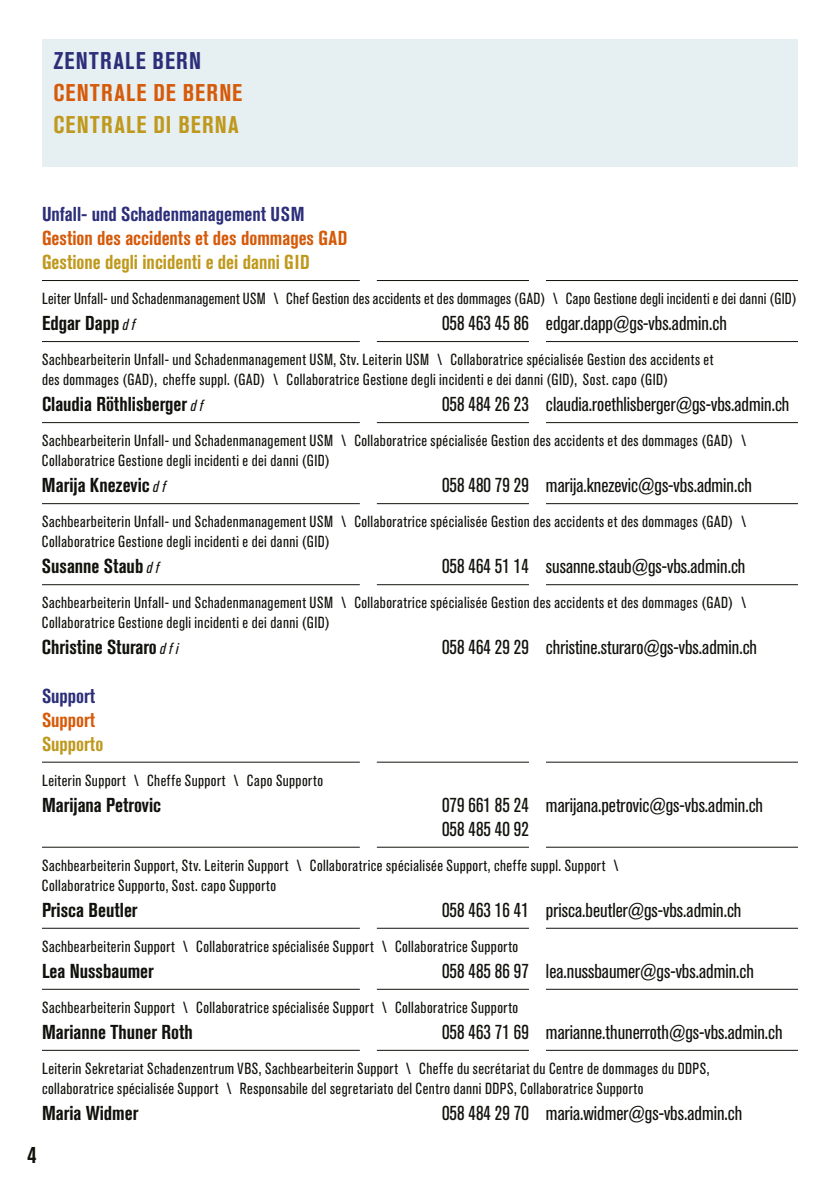
<style>
.page{position:relative;width:840px;height:1191px;background:#fff}
.page>*{position:absolute;margin:0;border:0;box-sizing:border-box;transform-origin:0 0}
.Haupt-Rubriktitel{font:700 condensed 24px "Akzidenz Grotesk Pro";letter-spacing:.055em;color:#d55a09}
.Haupt-Rubriktitel-2{font:700 condensed 24px "Akzidenz Grotesk Pro";letter-spacing:.055em;color:#bf991d}
.Haupt-Rubriktitel-3{font:700 condensed 24px "Akzidenz Grotesk Pro";letter-spacing:.055em;color:#2c2e7a}
.t1{font:700 condensed 24px "Akzidenz Grotesk Pro";color:#12120d}
.ZEM_Standard_deutsch{font:condensed 20px "Akzidenz Grotesk Pro";color:#12120d}
.ZEM_Standard_deutsch-2{font:700 condensed 20px "Akzidenz Grotesk Pro";color:#12120d}
.ZEM_Standard_deutsch-3{font:700 condensed 20px "Akzidenz Grotesk Pro";color:#d55a09}
.ZEM_Standard_deutsch-4{font:700 condensed 20px "Akzidenz Grotesk Pro";color:#bf991d}
.ZEM_Standard_deutsch-5{font:700 condensed 20px "Akzidenz Grotesk Pro";color:#2c2e7a}
.ZEM_Standard_deutsch-6{font:condensed 16px/20px "Akzidenz Grotesk Pro";letter-spacing:.025em;color:#12120d}
.s1{font-weight:400;font-style:italic;font-size:16px}
</style>
<div class="page">
<div style="left:42px;top:40px;width:755px;height:127px;background:#e6eff1"></div>
<hr style="left:42px;top:341px;width:317px;height:1px;background:#12120d">
<hr style="left:376px;top:341px;width:152px;height:1px;background:#12120d">
<hr style="left:545px;top:341px;width:252px;height:1px;background:#12120d">
<hr style="left:42px;top:422px;width:317px;height:1px;background:#12120d">
<hr style="left:376px;top:422px;width:152px;height:1px;background:#12120d">
<hr style="left:545px;top:422px;width:252px;height:1px;background:#12120d">
<hr style="left:42px;top:503px;width:317px;height:1px;background:#12120d">
<hr style="left:376px;top:503px;width:152px;height:1px;background:#12120d">
<hr style="left:545px;top:503px;width:252px;height:1px;background:#12120d">
<hr style="left:42px;top:584px;width:317px;height:1px;background:#12120d">
<hr style="left:376px;top:584px;width:152px;height:1px;background:#12120d">
<hr style="left:545px;top:584px;width:252px;height:1px;background:#12120d">
<hr style="left:42px;top:762px;width:317px;height:1px;background:#12120d">
<hr style="left:376px;top:762px;width:152px;height:1px;background:#12120d">
<hr style="left:545px;top:762px;width:252px;height:1px;background:#12120d">
<hr style="left:42px;top:847px;width:317px;height:1px;background:#12120d">
<hr style="left:376px;top:847px;width:152px;height:1px;background:#12120d">
<hr style="left:545px;top:847px;width:252px;height:1px;background:#12120d">
<hr style="left:42px;top:928px;width:317px;height:1px;background:#12120d">
<hr style="left:376px;top:928px;width:152px;height:1px;background:#12120d">
<hr style="left:545px;top:928px;width:252px;height:1px;background:#12120d">
<hr style="left:42px;top:989px;width:317px;height:1px;background:#12120d">
<hr style="left:376px;top:989px;width:152px;height:1px;background:#12120d">
<hr style="left:545px;top:989px;width:252px;height:1px;background:#12120d">
<hr style="left:42px;top:1050px;width:317px;height:1px;background:#12120d">
<hr style="left:376px;top:1050px;width:152px;height:1px;background:#12120d">
<hr style="left:545px;top:1050px;width:252px;height:1px;background:#12120d">
<hr style="left:42px;top:280px;width:317px;height:1px;background:#12120d">
<hr style="left:376px;top:280px;width:152px;height:1px;background:#12120d">
<hr style="left:545px;top:280px;width:252px;height:1px;background:#12120d">
<p class="Haupt-Rubriktitel-3" style="left:53px;top:45px;width:149px">ZENTRALE BERN</p>
<p class="Haupt-Rubriktitel" style="left:53px;top:77px;width:190px">CENTRALE DE BERNE</p>
<p class="Haupt-Rubriktitel-2" style="left:53px;top:109px;width:187px">CENTRALE DI BERNA</p>
<p class="ZEM_Standard_deutsch-5" style="left:42px;top:201px;width:264px">Unfall- und Schadenmanagement USM</p>
<p class="ZEM_Standard_deutsch-3" style="left:42px;top:225px;width:306px">Gestion des accidents et des dommages GAD</p>
<p class="ZEM_Standard_deutsch-4" style="left:42px;top:249px;width:269px">Gestione degli incidenti e dei danni GID</p>
<p class="ZEM_Standard_deutsch-6" style="left:42px;top:288px;width:755px">Leiter Unfall- und Schadenmanagement USM \ Chef Gestion des accidents et des dommages (GAD) \ Capo Gestione degli incidenti e dei danni (GID)</p>
<p class="ZEM_Standard_deutsch-2" style="left:42px;top:310px;width:95px">Edgar Dapp <span class="s1">d f</span></p>
<p class="ZEM_Standard_deutsch" style="left:442px;top:310px;width:88px">058 463 45 86</p>
<p class="ZEM_Standard_deutsch" style="left:545px;top:310px;width:182px">edgar.dapp@gs-vbs.admin.ch</p>
<p class="ZEM_Standard_deutsch-6" style="left:42px;top:349px;width:672px">Sachbearbeiterin Unfall- und Schadenmanagement USM, Stv. Leiterin USM \ Collaboratrice spécialisée Gestion des accidents et des dommages (GAD), cheffe suppl. (GAD) \ Collaboratrice Gestione degli incidenti e dei danni (GID), Sost. capo (GID)</p>
<p class="ZEM_Standard_deutsch-2" style="left:42px;top:391px;width:162px">Claudia Röthlisberger <span class="s1">d f</span></p>
<p class="ZEM_Standard_deutsch" style="left:442px;top:391px;width:88px">058 484 26 23</p>
<p class="ZEM_Standard_deutsch" style="left:545px;top:391px;width:245px">claudia.roethlisberger@gs-vbs.admin.ch</p>
<p class="ZEM_Standard_deutsch-6" style="left:42px;top:430px;width:705px">Sachbearbeiterin Unfall- und Schadenmanagement USM \ Collaboratrice spécialisée Gestion des accidents et des dommages (GAD) \<br>Collaboratrice Gestione degli incidenti e dei danni (GID)</p>
<p class="ZEM_Standard_deutsch-2" style="left:42px;top:472px;width:125px">Marija Knezevic <span class="s1">d f</span></p>
<p class="ZEM_Standard_deutsch" style="left:442px;top:472px;width:88px">058 480 79 29</p>
<p class="ZEM_Standard_deutsch" style="left:545px;top:472px;width:207px">marija.knezevic@gs-vbs.admin.ch</p>
<p class="ZEM_Standard_deutsch-6" style="left:42px;top:511px;width:705px">Sachbearbeiterin Unfall- und Schadenmanagement USM \ Collaboratrice spécialisée Gestion des accidents et des dommages (GAD) \<br>Collaboratrice Gestione degli incidenti e dei danni (GID)</p>
<p class="ZEM_Standard_deutsch-2" style="left:42px;top:553px;width:118px">Susanne Staub <span class="s1">d f</span></p>
<p class="ZEM_Standard_deutsch" style="left:442px;top:553px;width:88px">058 464 51 14</p>
<p class="ZEM_Standard_deutsch" style="left:545px;top:553px;width:201px">susanne.staub@gs-vbs.admin.ch</p>
<p class="ZEM_Standard_deutsch-6" style="left:42px;top:592px;width:705px">Sachbearbeiterin Unfall- und Schadenmanagement USM \ Collaboratrice spécialisée Gestion des accidents et des dommages (GAD) \<br>Collaboratrice Gestione degli incidenti e dei danni (GID)</p>
<p class="ZEM_Standard_deutsch-2" style="left:42px;top:634px;width:138px">Christine Sturaro <span class="s1">d f i</span></p>
<p class="ZEM_Standard_deutsch" style="left:442px;top:634px;width:88px">058 464 29 29</p>
<p class="ZEM_Standard_deutsch" style="left:545px;top:634px;width:212px">christine.sturaro@gs-vbs.admin.ch</p>
<p class="ZEM_Standard_deutsch-5" style="left:42px;top:683px;width:55px">Support</p>
<p class="ZEM_Standard_deutsch-3" style="left:42px;top:707px;width:55px">Support</p>
<p class="ZEM_Standard_deutsch-4" style="left:42px;top:731px;width:63px">Supporto</p>
<p class="ZEM_Standard_deutsch-6" style="left:42px;top:769px;width:282px">Leiterin Support \ Cheffe Support \ Capo Supporto</p>
<p class="ZEM_Standard_deutsch-2" style="left:42px;top:792px;width:121px">Marijana Petrovic</p>
<p class="ZEM_Standard_deutsch" style="left:442px;top:792px;width:88px">079 661 85 24</p>
<p class="ZEM_Standard_deutsch" style="left:442px;top:816px;width:88px">058 485 40 92</p>
<p class="ZEM_Standard_deutsch" style="left:545px;top:792px;width:218px">marijana.petrovic@gs-vbs.admin.ch</p>
<p class="ZEM_Standard_deutsch-6" style="left:42px;top:854px;width:577px">Sachbearbeiterin Support, Stv. Leiterin Support \ Collaboratrice spécialisée Support, cheffe suppl. Support \<br>Collaboratrice Supporto, Sost. capo Supporto</p>
<p class="ZEM_Standard_deutsch-2" style="left:42px;top:897px;width:97px">Prisca Beutler</p>
<p class="ZEM_Standard_deutsch" style="left:442px;top:897px;width:88px">058 463 16 41</p>
<p class="ZEM_Standard_deutsch" style="left:545px;top:897px;width:197px">prisca.beutler@gs-vbs.admin.ch</p>
<p class="ZEM_Standard_deutsch-6" style="left:42px;top:935px;width:477px">Sachbearbeiterin Support \ Collaboratrice spécialisée Support \ Collaboratrice Supporto</p>
<p class="ZEM_Standard_deutsch-2" style="left:42px;top:958px;width:113px">Lea Nussbaumer</p>
<p class="ZEM_Standard_deutsch" style="left:442px;top:958px;width:88px">058 485 86 97</p>
<p class="ZEM_Standard_deutsch" style="left:545px;top:958px;width:209px">lea.nussbaumer@gs-vbs.admin.ch</p>
<p class="ZEM_Standard_deutsch-6" style="left:42px;top:996px;width:477px">Sachbearbeiterin Support \ Collaboratrice spécialisée Support \ Collaboratrice Supporto</p>
<p class="ZEM_Standard_deutsch-2" style="left:42px;top:1019px;width:152px">Marianne Thuner Roth</p>
<p class="ZEM_Standard_deutsch" style="left:442px;top:1019px;width:88px">058 463 71 69</p>
<p class="ZEM_Standard_deutsch" style="left:545px;top:1019px;width:238px">marianne.thunerroth@gs-vbs.admin.ch</p>
<p class="ZEM_Standard_deutsch-6" style="left:42px;top:1057px;width:668px">Leiterin Sekretariat Schadenzentrum VBS, Sachbearbeiterin Support \ Cheffe du secrétariat du Centre de dommages du DDPS, collaboratrice spécialisée Support \ Responsabile del segretariato del Centro danni DDPS, Collaboratrice Supporto</p>
<p class="ZEM_Standard_deutsch-2" style="left:42px;top:1100px;width:98px">Maria Widmer</p>
<p class="ZEM_Standard_deutsch" style="left:442px;top:1100px;width:88px">058 484 29 70</p>
<p class="ZEM_Standard_deutsch" style="left:545px;top:1100px;width:198px">maria.widmer@gs-vbs.admin.ch</p>
<h1 class="t1" style="left:27px;top:1138px;width:10px">4</h1>
</div>
